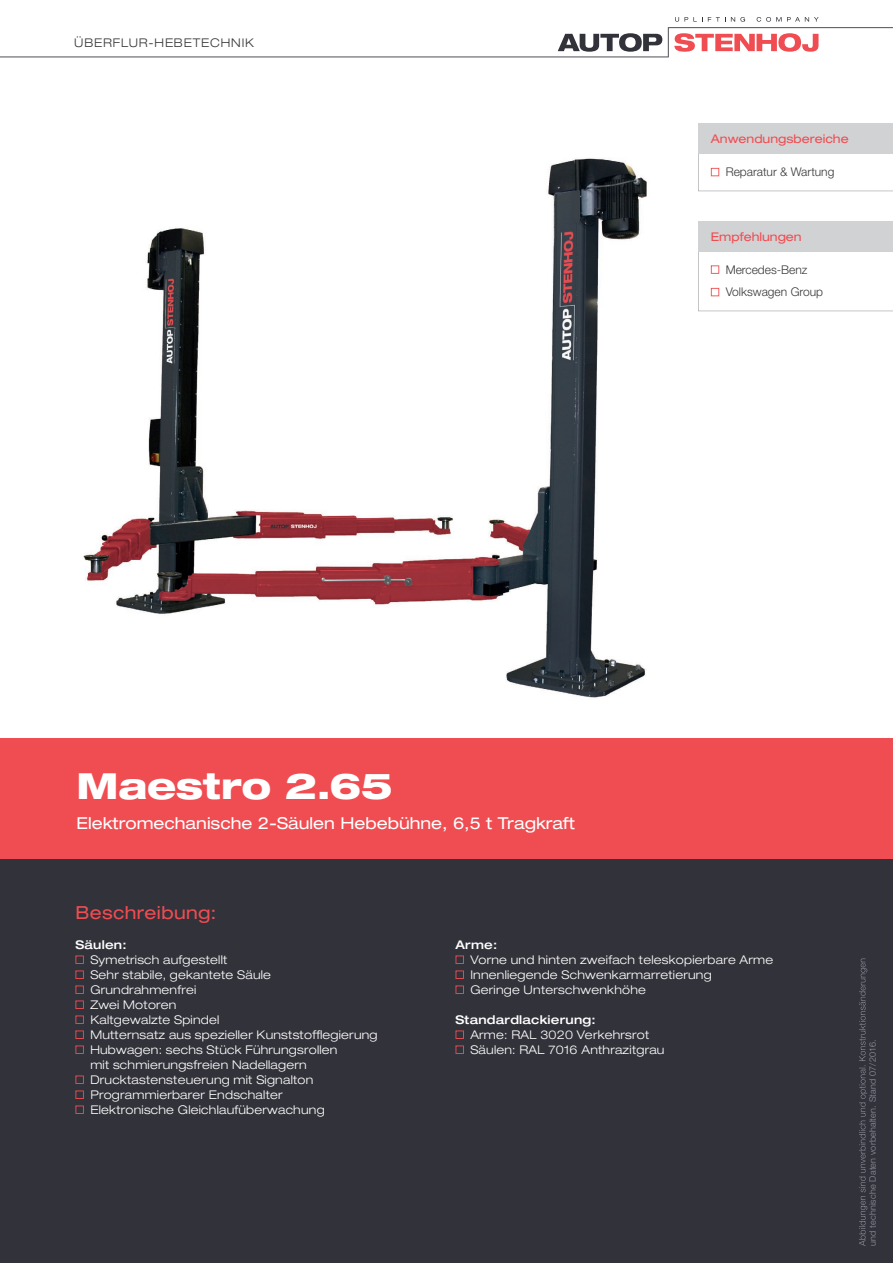
<style>
.page{position:relative;width:893px;height:1263px;background:#fff}
.page>*{position:absolute;margin:0;border:0;box-sizing:border-box;transform-origin:0 0}
.t1{font:800 expanded 36px "Helvetica Neue LT Pro";letter-spacing:-.005em;color:#fff}
.t2{font:expanded 18px "Helvetica Neue LT Pro";letter-spacing:.02em;color:#ef4d52}
.t3{font:expanded 16.5px "Helvetica Neue LT Pro";color:#fff}
.t4{font:300 expanded 12px/15px "Helvetica Neue LT Pro";letter-spacing:.02em;color:#fff}
.t5{font:300 12px/22.5px "Helvetica Neue LT Pro";color:#383839}
.t6{font:500 expanded 12px "Helvetica Neue LT Pro";letter-spacing:.02em;color:#fff}
.t7{font:expanded 12px "Helvetica Neue LT Pro";color:#ef4d52}
.t8{font:300 expanded 12px "Helvetica Neue LT Pro";letter-spacing:.065em;color:#383839}
.t9{font:300 9px "Helvetica Neue LT Pro";letter-spacing:.02em;color:#90949e}
</style>
<div class="page">
<svg style="left:0;top:17px;width:893px;height:40px"></svg>
<div style="left:0;top:799px;width:893px;height:464px;background:#32323b"></div>
<img style="left:83px;top:158px;width:564px;height:540px">
<div style="left:0;top:739px;width:893px;height:120px;background:#ef4d52"></div>
<svg style="left:75px;top:955px;width:9px;height:9px"></svg>
<svg style="left:75px;top:970px;width:9px;height:9px"></svg>
<svg style="left:75px;top:985px;width:9px;height:9px"></svg>
<svg style="left:75px;top:1000px;width:9px;height:9px"></svg>
<svg style="left:75px;top:1015px;width:9px;height:9px"></svg>
<svg style="left:75px;top:1030px;width:9px;height:9px"></svg>
<svg style="left:75px;top:1045px;width:9px;height:9px"></svg>
<svg style="left:75px;top:1075px;width:9px;height:9px"></svg>
<svg style="left:75px;top:1090px;width:9px;height:9px"></svg>
<svg style="left:75px;top:1105px;width:9px;height:9px"></svg>
<svg style="left:455px;top:955px;width:9px;height:9px"></svg>
<svg style="left:455px;top:970px;width:9px;height:9px"></svg>
<svg style="left:455px;top:985px;width:9px;height:9px"></svg>
<svg style="left:455px;top:1030px;width:9px;height:9px"></svg>
<svg style="left:455px;top:1045px;width:9px;height:9px"></svg>
<svg style="left:698px;top:221px;width:195px;height:90px"></svg>
<svg style="left:698px;top:124px;width:195px;height:67px"></svg>
<svg style="left:859px;top:958px;width:8px;height:288px"></svg>
<p class="t8" style="left:74px;top:35px;width:181px">ÜBERFLUR-HEBETECHNIK</p>
<p class="t7" style="left:711px;top:132px;width:139px">Anwendungsbereiche</p>
<p class="t5" style="left:726px;top:161px;width:110px">Reparatur &amp; Wartung</p>
<p class="t7" style="left:711px;top:229px;width:92px">Empfehlungen</p>
<p class="t5" style="left:726px;top:258px;width:99px">Mercedes-Benz<br>Volkswagen Group</p>
<h1 class="t1" style="left:76px;top:763px;width:318px">Maestro 2.65</h1>
<h3 class="t3" style="left:76px;top:813px;width:500px">Elektromechanische 2-Säulen Hebebühne, 6,5 t Tragkraft</h3>
<h2 class="t2" style="left:75px;top:902px;width:143px">Beschreibung:</h2>
<p class="t6" style="left:75px;top:937px;width:53px">Säulen:</p>
<p class="t4" style="left:90px;top:952px;width:289px">Symetrisch aufgestellt<br>Sehr stabile, gekantete Säule<br>Grundrahmenfrei<br>Zwei Motoren<br>Kaltgewalzte Spindel<br>Mutternsatz aus spezieller Kunststofflegierung<br>Hubwagen: sechs Stück Führungsrollen<br>mit schmierungsfreien Nadellagern<br>Drucktastensteuerung mit Signalton<br>Programmierbarer Endschalter<br>Elektronische Gleichlaufüberwachung</p>
<p class="t6" style="left:455px;top:937px;width:43px">Arme:</p>
<p class="t4" style="left:470px;top:952px;width:304px">Vorne und hinten zweifach teleskopierbare Arme<br>Innenliegende Schwenkarmarretierung<br>Geringe Unterschwenkhöhe</p>
<p class="t6" style="left:455px;top:1012px;width:142px">Standardlackierung:</p>
<p class="t4" style="left:470px;top:1027px;width:196px">Arme: RAL 3020 Verkehrsrot<br>Säulen: RAL 7016 Anthrazitgrau</p>
<p class="t9" style="left:867px;top:1246px;width:208px;rotate:-90deg">und technische Daten vorbehalten. Stand 07/2016.</p>
</div>
